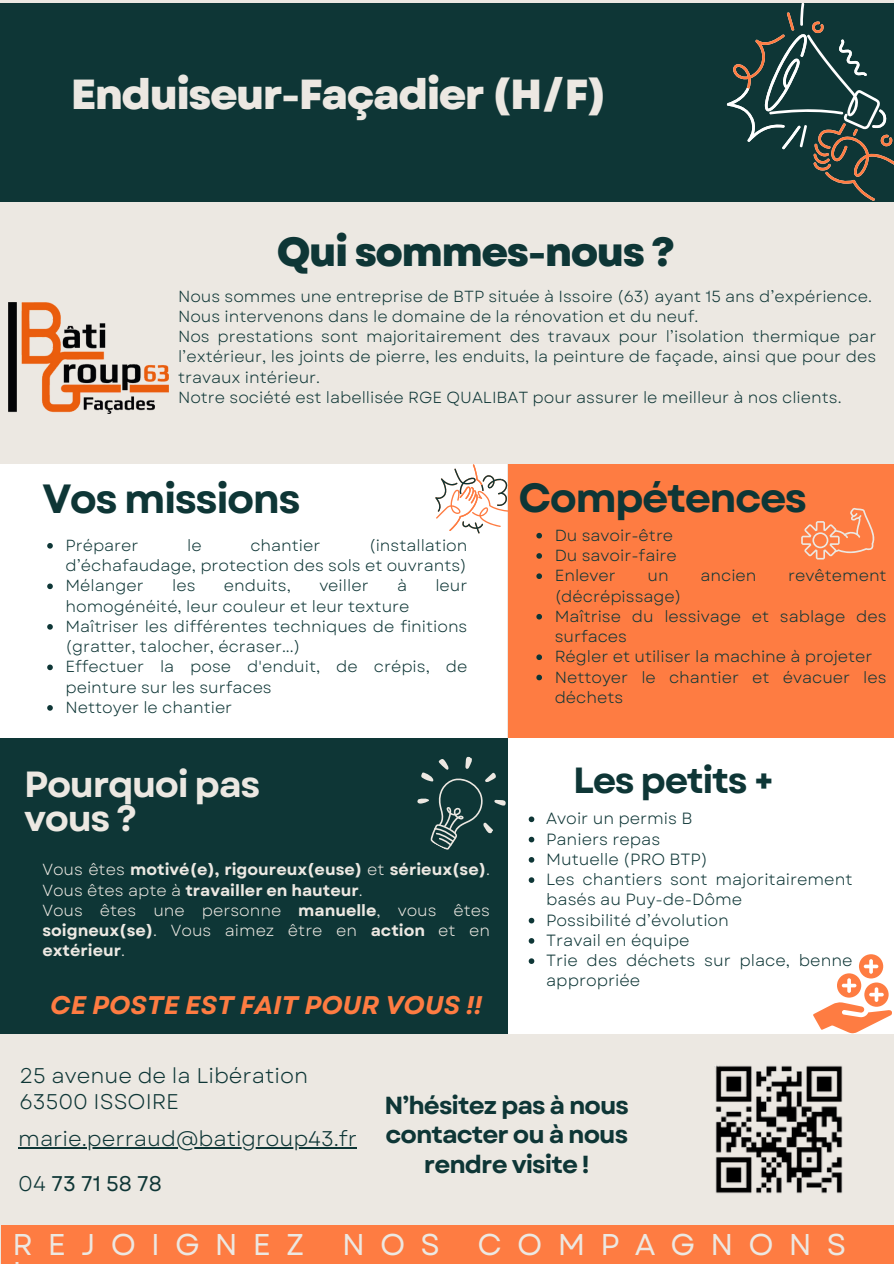
<style>
.page{position:relative;width:894px;height:1264px;background:#fff}
.page>*{position:absolute;margin:0;border:0;box-sizing:border-box;transform-origin:0 0}
.t1{font:800 42px "Garet";letter-spacing:-.04em;color:#ece8e2}
.t2{font:700 40.8px "Garet";letter-spacing:-.04em;color:#0e3636}
.t3{font:800 40.8px "Garet";letter-spacing:-.04em;color:#0e3636}
.t4{font:700 36.3px/33.8px "Garet";letter-spacing:-.04em;color:#ece8e2}
.t5{font:700 36.3px "Garet";letter-spacing:-.04em;color:#0e3636}
.t6{font:30px "Garet";letter-spacing:.505em;color:#ece8e2}
.t7{font:italic 700 25.5px "Garet";color:#fe7c42}
.t8{font:700 24.6px/29.5px "Garet";letter-spacing:-.04em;color:#0e3636;text-align:center}
.t9{font:21.9px "Garet";letter-spacing:-.04em;color:#ece8e2}
.t10{font:21.3px/25.8px "Garet";color:#0e3636}
.t11{font:21.3px "Garet";color:#0e3636}
.t12{font:16.2px/20.2px "Garet";color:#0e3636}
.t13{font:16.05px/20.2px "Garet";color:#0e3636}
.t14{font:16.05px/20.2px "Garet";color:#ece8e2;text-align:justify}
.t15{font:700 16.05px/20.2px "Garet";color:#ece8e2}
.s1{font-weight:400}
.s2{font-weight:700}
.s3{font-style:inherit}
</style>
<div class="page">
<div style="left:0;top:0;width:893px;height:1263px;background:#ece8e2"></div>
<div style="left:0;top:3px;width:893px;height:198px;background:#0e3636"></div>
<div style="left:508px;top:738px;width:385px;height:296px;background:#fff"></div>
<div style="left:0;top:464px;width:506px;height:287px;background:#fff"></div>
<div style="left:0;top:738px;width:507px;height:296px;background:#0e3636"></div>
<div style="left:2px;top:1224px;width:891px;height:39px;background:#fe7c42"></div>
<div style="left:508px;top:464px;width:385px;height:274px;background:#fe7c42"></div>
<svg style="left:726px;top:3px;width:167px;height:198px"></svg>
<svg style="left:435px;top:464px;width:73px;height:69px"></svg>
<svg style="left:417px;top:756px;width:89px;height:94px"></svg>
<svg style="left:801px;top:507px;width:74px;height:52px"></svg>
<svg style="left:813px;top:954px;width:78px;height:79px"></svg>
<img style="left:9px;top:303px;width:160px;height:110px">
<img style="left:714px;top:1065px;width:129px;height:129px">
<svg style="left:47px;top:543px;width:6px;height:5px"></svg>
<svg style="left:47px;top:583px;width:6px;height:6px"></svg>
<svg style="left:47px;top:624px;width:6px;height:5px"></svg>
<svg style="left:47px;top:664px;width:6px;height:6px"></svg>
<svg style="left:47px;top:705px;width:6px;height:5px"></svg>
<svg style="left:528px;top:816px;width:6px;height:6px"></svg>
<svg style="left:528px;top:836px;width:6px;height:6px"></svg>
<svg style="left:528px;top:857px;width:6px;height:5px"></svg>
<svg style="left:528px;top:877px;width:6px;height:5px"></svg>
<svg style="left:528px;top:917px;width:6px;height:6px"></svg>
<svg style="left:528px;top:938px;width:6px;height:5px"></svg>
<svg style="left:528px;top:958px;width:6px;height:5px"></svg>
<hr style="left:18px;top:1147px;width:339px;height:1px;background:#0e3636">
<svg style="left:536px;top:533px;width:6px;height:5px"></svg>
<svg style="left:536px;top:553px;width:6px;height:5px"></svg>
<svg style="left:536px;top:573px;width:6px;height:6px"></svg>
<svg style="left:536px;top:614px;width:6px;height:5px"></svg>
<svg style="left:536px;top:654px;width:6px;height:6px"></svg>
<svg style="left:536px;top:674px;width:6px;height:6px"></svg>
<p class="t1" style="left:71px;top:64px;width:538px">Enduiseur-Façadier (H/F)</p>
<p class="t3" style="left:277px;top:222px;width:399px">Qui sommes-nous ?</p>
<h1 class="t13" style="left:178px;top:286px;width:695px">Nous sommes une entreprise de BTP située à Issoire (63) ayant 15 ans d’expérience.</h1>
<p class="t13" style="left:178px;top:306px;width:521px">Nous intervenons dans le domaine de la rénovation et du neuf.</p>
<p class="t13" style="left:178px;top:326px;width:699px;text-align:justify">Nos prestations sont majoritairement des travaux pour l’isolation thermique par l’extérieur, les joints de pierre, les enduits, la peinture de façade, ainsi que pour des travaux intérieur.</p>
<p class="t13" style="left:178px;top:387px;width:665px">Notre société est labellisée RGE QUALIBAT pour assurer le meilleur à nos clients.</p>
<h1 class="t2" style="left:42px;top:469px;width:260px">Vos missions</h1>
<p class="t13" style="left:65px;top:535px;width:75px">Préparer</p>
<p class="t13" style="left:187px;top:535px;width:16px">le</p>
<p class="t13" style="left:250px;top:535px;width:72px">chantier</p>
<p class="t13" style="left:65px;top:535px;width:403px;text-align:right">(installation<br>d’échafaudage, protection des sols et ouvrants)</p>
<p class="t13" style="left:65px;top:575px;width:80px">Mélanger</p>
<p class="t13" style="left:172px;top:575px;width:25px">les</p>
<p class="t13" style="left:224px;top:575px;width:68px">enduits,</p>
<p class="t13" style="left:319px;top:575px;width:51px">veiller</p>
<p class="t13" style="left:397px;top:575px;width:12px">à</p>
<p class="t13" style="left:435px;top:575px;width:34px">leur</p>
<p class="t13" style="left:65px;top:596px;width:345px">homogénéité, leur couleur et leur texture</p>
<p class="t13" style="left:65px;top:616px;width:403px">Maîtriser les différentes techniques de finitions (gratter, talocher, écraser...)</p>
<p class="t13" style="left:65px;top:656px;width:403px">Effectuer la pose d'enduit, de crépis, de peinture sur les surfaces</p>
<p class="t13" style="left:65px;top:697px;width:168px">Nettoyer le chantier</p>
<p class="t4" style="left:24px;top:768px;width:237px">Pourquoi pas vous ?</p>
<h2 class="t15" style="left:42px;top:859px;width:449px"><span class="s1">Vous êtes</span> motivé(e), rigoureux(euse) <span class="s1">et</span> sérieux(se)<span class="s1">.<br>Vous êtes apte à</span> travailler en hauteur<span class="s1">.</span></h2>
<p class="t14" style="left:42px;top:900px;width:449px">Vous êtes une personne <span class="s2">manuelle</span>, vous êtes <span class="s2">soigneux(se)</span>. Vous aimez être en <span class="s2">action</span> et en <span class="s2">extérieur</span>.</p>
<h1 class="t9" style="left:80px;top:920px;width:74px">Where</h1>
<p class="t7" style="left:50px;top:986px;width:433px">CE POSTE EST FAIT POUR VOUS !!</p>
<p class="t2" style="left:518px;top:469px;width:290px">Compétences</p>
<p class="t13" style="left:554px;top:525px;width:120px">Du savoir-être</p>
<p class="t13" style="left:554px;top:545px;width:124px">Du savoir-faire</p>
<p class="t13" style="left:554px;top:565px;width:63px">Enlever</p>
<p class="t13" style="left:647px;top:565px;width:23px">un</p>
<p class="t13" style="left:700px;top:565px;width:58px">ancien</p>
<p class="t13" style="left:788px;top:565px;width:100px">revêtement</p>
<p class="t13" style="left:554px;top:586px;width:128px">(décrépissage)</p>
<p class="t13" style="left:554px;top:606px;width:333px">Maîtrise du lessivage et sablage des surfaces</p>
<p class="t13" style="left:554px;top:646px;width:319px">Régler et utiliser la machine à projeter</p>
<h6 class="t13" style="left:554px;top:667px;width:333px">Nettoyer le chantier et évacuer les déchets</h6>
<h1 class="t5" style="left:573px;top:754px;width:202px">Les petits +</h1>
<p class="t12" style="left:546px;top:808px;width:148px">Avoir un permis B</p>
<p class="t12" style="left:546px;top:829px;width:116px">Paniers repas</p>
<p class="t12" style="left:546px;top:849px;width:163px">Mutuelle (PRO BTP)</p>
<p class="t12" style="left:546px;top:869px;width:308px">Les chantiers sont majoritairement basés au Puy-de-Dôme</p>
<p class="t12" style="left:546px;top:910px;width:184px">Possibilité d’évolution</p>
<p class="t12" style="left:546px;top:930px;width:145px">Travail en équipe</p>
<p class="t12" style="left:546px;top:950px;width:308px">Trie des déchets sur place, benne appropriée</p>
<h6 class="t10" style="left:19px;top:1062px;width:290px">25 avenue de la Libération<br>63500 ISSOIRE</h6>
<h4 class="t10" style="left:18px;top:1126px;width:340px">marie.perraud@batigroup43.fr</h4>
<h2 class="t11" style="left:18px;top:1168px;width:145px"><span class="s3">04</span> 73 71 58 78</h2>
<p class="t8" style="left:384px;top:1090px;width:246px">N’hésitez pas à nous contacter ou à nous rendre visite !</p>
<p class="t6" style="left:12px;top:1222px;width:293px">REJOIGNEZ</p>
<p class="t6" style="left:342px;top:1222px;width:99px">NOS</p>
<p class="t6" style="left:477px;top:1222px;width:370px">COMPAGNONS</p>
</div>
